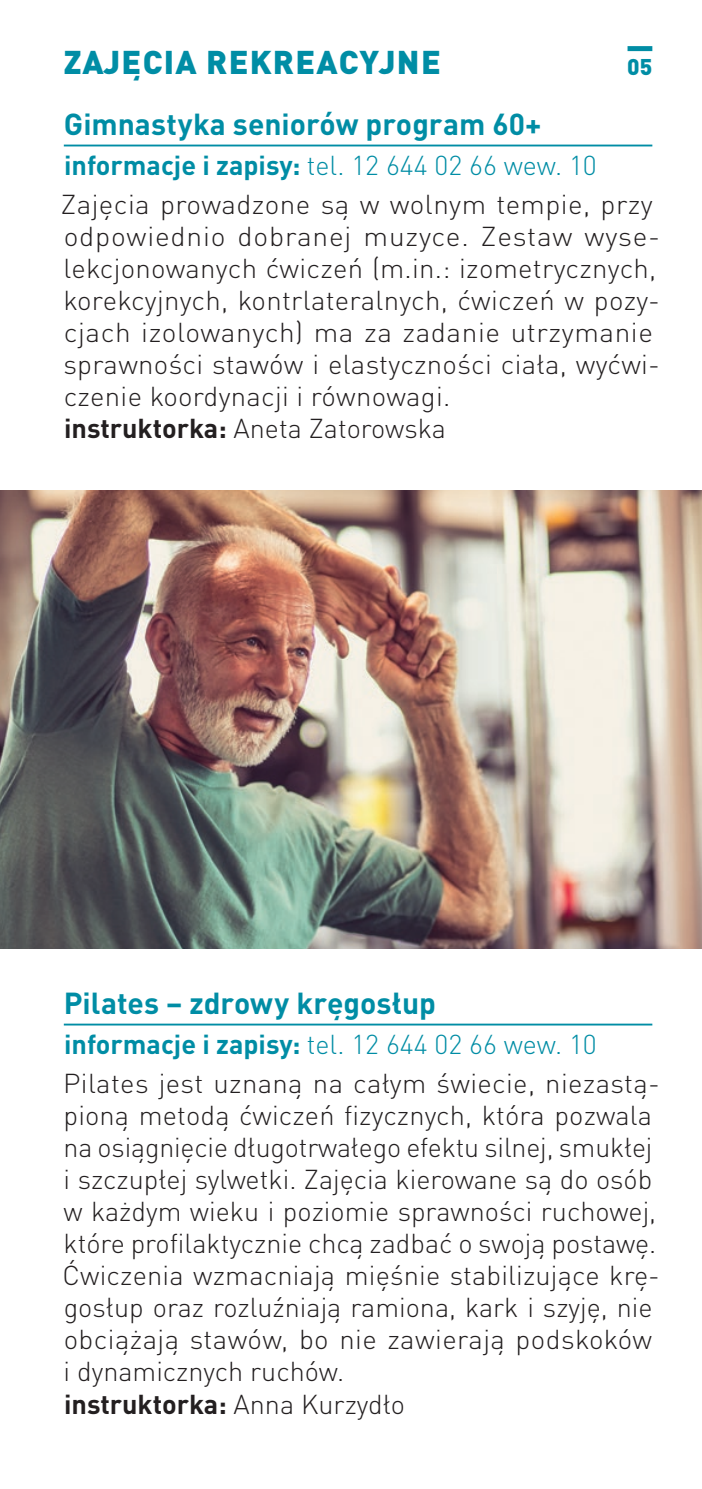
<style>
.page{position:relative;width:702px;height:1489px;background:#fff}
.page>*{position:absolute;margin:0;border:0;box-sizing:border-box;transform-origin:0 0}
.dział_prawa{font:900 32.5px "DIN Pro";letter-spacing:.04em;color:#008da5}
.tytul{font:700 30px "DIN Pro";color:#008da5}
.instruktor{font:700 30px "DIN Pro";color:#008da5}
.opis{font:300 27px/32px "DIN Pro";letter-spacing:.005em;color:#231f20}
.informacje_zapisy{font:300 27px "DIN Pro";color:#008da5}
.instruktor-2{font:700 27px "DIN Pro";color:#231f20}
.t1{font:900 22.5px "DIN Pro";color:#008da5}
.s1{font-weight:700}
.s2{font-weight:300}
</style>
<div class="page">
<div style="left:627px;top:46px;width:25px;height:5px;background:#008da5"></div>
<hr style="left:64px;top:145px;width:588px;height:1px;background:#008da5">
<hr style="left:64px;top:1023px;width:588px;height:2px;background:#008da5">
<img style="left:0;top:490px;width:702px;height:458px">
<p class="dział_prawa" style="left:64px;top:35px;width:378px">ZAJĘCIA REKREACYJNE</p>
<p class="t1" style="left:627px;top:47px;width:27px">05</p>
<p class="tytul" style="left:64px;top:99px;width:479px">Gimnastyka seniorów program 60+</p>
<p class="informacje_zapisy" style="left:64px;top:144px;width:534px"><span class="s1">informacje i zapisy:</span> tel. 12 644 02 66 wew. 10</p>
<p class="opis" style="left:61px;top:186px;width:601px">Zajęcia prowadzone są w wolnym tempie, przy odpowiednio dobranej muzyce. Zestaw wyse&shy;lekcjonowanych ćwiczeń (m.in.: izometrycznych, korekcyjnych, kontrlateralnych, ćwiczeń w pozy&shy;cjach izolowanych) ma za zadanie utrzymanie sprawności stawów i elastyczności ciała, wyćwi&shy;czenie koordynacji i równowagi.</p>
<p class="opis" style="left:64px;top:410px;width:383px"><span class="s1">instruktorka:</span> Aneta Zatorowska</p>
<p class="instruktor" style="left:64px;top:978px;width:373px">Pilates – zdrowy kręgosłup</p>
<p class="informacje_zapisy" style="left:64px;top:1023px;width:534px"><span class="s1">informacje i zapisy:</span> tel. 12 644 02 66 wew. 10</p>
<p class="opis" style="left:62px;top:1064px;width:599px">Pilates jest uznaną na całym świecie, niezastą&shy;pioną metodą ćwiczeń fizycznych, która pozwala na osiągnięcie długotrwałego efektu silnej, smukłej i szczupłej sylwetki. Zajęcia kierowane są do osób w każdym wieku i poziomie sprawności ruchowej, które profilaktycznie chcą zadbać o swoją postawę.<br>Ćwiczenia wzmacniają mięśnie stabilizujące krę&shy;gosłup oraz rozluźniają ramiona, kark i szyję, nie obciążają stawów, bo nie zawierają podskoków i dynamicznych ruchów.</p>
<p class="instruktor-2" style="left:64px;top:1381px;width:342px">instruktorka: <span class="s2">Anna Kurzydło</span></p>
</div>
